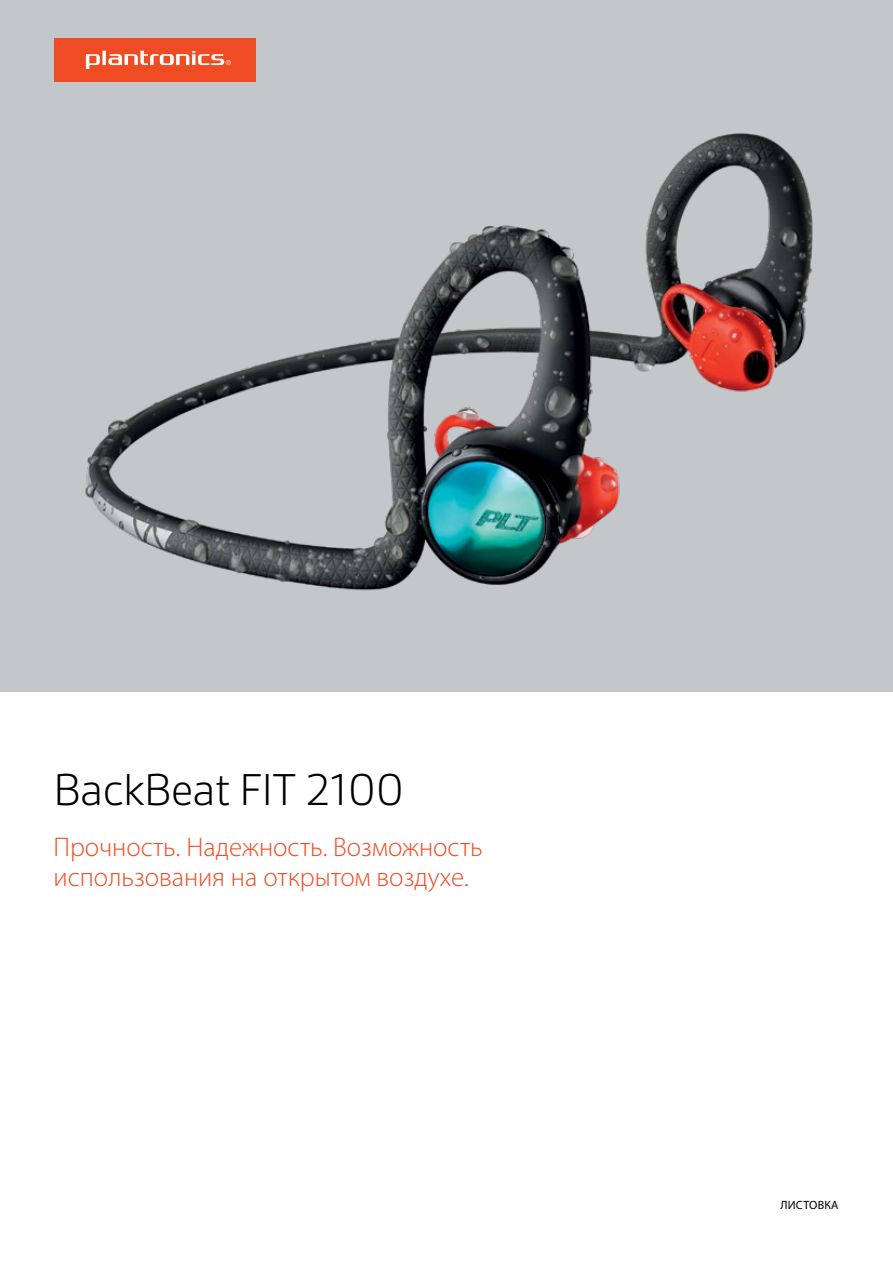
<style>
.page{position:relative;width:893px;height:1263px;background:#fff}
.page>*{position:absolute;margin:0;border:0;box-sizing:border-box;transform-origin:0 0}
.t1{font:300 48px "Gesta";letter-spacing:-.01em;color:#000}
.t2{font:300 27px/30px "Myriad Pro";color:#f04c24}
.t3{font:12px "Myriad Pro";letter-spacing:.02em;color:#000}
</style>
<div class="page">
<div style="left:0;top:0;width:893px;height:691px;background:#c3c7ca"></div>
<div style="left:54px;top:38px;width:202px;height:43px;background:#f04c24"></div>
<svg style="left:86px;top:51px;width:145px;height:18px"></svg>
<img style="left:54px;top:81px;width:759px;height:510px">
<h1 class="t1" style="left:54px;top:762px;width:352px">BackBeat FIT 2100</h1>
<p class="t2" style="left:53px;top:832px;width:431px">Прочность. Надежность. Возможность использования на открытом воздухе.</p>
<p class="t3" style="left:780px;top:1197px;width:60px">ЛИСТОВКА</p>
</div>
